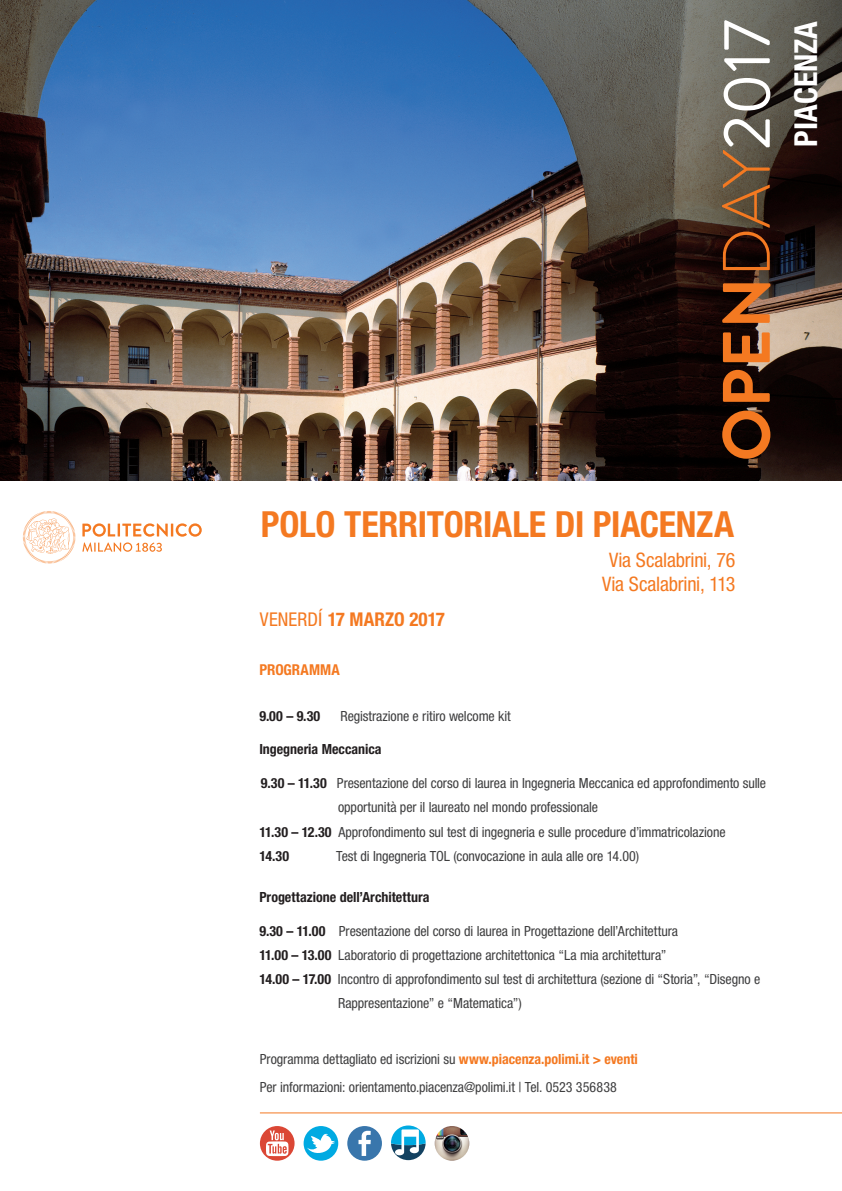
<style>
.page{position:relative;width:842px;height:1191px;background:#fff}
.page>*{position:absolute;margin:0;border:0;box-sizing:border-box;transform-origin:0 0}
.t1{font:700 66.9px "Brandon Grotesque";color:#f47921}
.t2{font:700 condensed 36px "Helvetica Neue LT Std";letter-spacing:-.01em;color:#f47921}
.t3{font:700 condensed 31.7px "Helvetica Neue LT Std";color:#fff}
.t4{font:condensed 20px "Helvetica Neue LT Std";letter-spacing:-.01em;color:#f47921}
.t5{font:700 condensed 19px "Helvetica Neue LT Std";letter-spacing:.005em;color:#f47921}
.t6{font:700 condensed 15px "Helvetica Neue LT Std";color:#f47921}
.t7{font:condensed 14px "Helvetica Neue LT Std";letter-spacing:-.005em;color:#3e3e3f}
.t8{font:700 condensed 14px "Helvetica Neue LT Std";color:#231f20}
.s1{font-weight:300}
.s2{font-weight:400;color:#fff}
.s3{font-weight:400}
.s4{font-weight:400;font-stretch:normal}
.s5{font-weight:700;color:#231f20}
.s6{font-weight:700;color:#f47921}
</style>
<div class="page">
<img style="left:0;top:0;width:842px;height:480px">
<hr style="left:260px;top:1112px;width:582px;height:1px;background:#f47921">
<div style="left:260px;top:1126px;width:35px;height:34px;background:#db4735;border-radius:50%"></div>
<svg style="left:266px;top:1130px;width:22px;height:26px"></svg>
<div style="left:347px;top:1126px;width:35px;height:34px;background:#3976ac;border-radius:50%"></div>
<svg style="left:358px;top:1130px;width:13px;height:26px"></svg>
<div style="left:304px;top:1126px;width:34px;height:34px;background:#00aae2;border-radius:50%"></div>
<svg style="left:307px;top:1133px;width:28px;height:21px"></svg>
<svg style="left:391px;top:1125px;width:35px;height:35px"></svg>
<img style="left:435px;top:1126px;width:34px;height:34px;border-radius:17px">
<svg style="left:82px;top:542px;width:80px;height:10px"></svg>
<svg style="left:82px;top:523px;width:120px;height:13px"></svg>
<svg style="left:23px;top:511px;width:52px;height:52px"></svg>
<p class="t1" style="left:700px;top:461px;width:443px;rotate:-90deg">OPEN<span class="s1">DAY</span><span class="s2">2017</span></p>
<p class="t2" style="left:261px;top:502px;width:475px">POLO TERRITORIALE DI PIACENZA</p>
<p class="t5" style="left:260px;top:607px;width:186px"><span class="s3">VENERD</span><span class="s4">Í</span> 17 MARZO 2017</p>
<p class="t4" style="left:609px;top:548px;width:128px">Via Scalabrini, 76</p>
<p class="t4" style="left:602px;top:572px;width:135px">Via Scalabrini, 113</p>
<p class="t6" style="left:259px;top:661px;width:82px">PROGRAMMA</p>
<p class="t8" style="left:259px;top:708px;width:62px">9.00 – 9.30</p>
<p class="t7" style="left:340px;top:708px;width:172px">Registrazione e ritiro welcome kit</p>
<p class="t8" style="left:259px;top:741px;width:124px">Ingegneria Meccanica</p>
<p class="t7" style="left:261px;top:775px;width:507px"><span class="s5">9.30 – 11.30</span> Presentazione del corso di laurea in Ingegneria Meccanica ed approfondimento sulle</p>
<p class="t7" style="left:338px;top:799px;width:261px">opportunità per il laureato nel mondo professionale</p>
<p class="t7" style="left:259px;top:823px;width:468px"><span class="s5">11.30 – 12.30</span> Approfondimento sul test di ingegneria e sulle procedure d’immatricolazione</p>
<p class="t8" style="left:259px;top:847px;width:31px">14.30</p>
<p class="t7" style="left:336px;top:847px;width:305px">Test di Ingegneria TOL (convocazione in aula alle ore 14.00)</p>
<p class="t8" style="left:259px;top:888px;width:172px">Progettazione dell’Architettura</p>
<p class="t7" style="left:259px;top:922px;width:420px"><span class="s5">9.30 – 11.00</span> Presentazione del corso di laurea in Progettazione dell’Architettura</p>
<p class="t7" style="left:259px;top:946px;width:409px"><span class="s5">11.00 – 13.00</span> Laboratorio di progettazione architettonica “La mia architettura”</p>
<p class="t7" style="left:259px;top:970px;width:502px"><span class="s5">14.00 – 17.00</span> Incontro di approfondimento sul test di architettura (sezione di “Storia”, “Disegno e</p>
<p class="t7" style="left:338px;top:994px;width:185px">Rappresentazione” e “Matematica”)</p>
<p class="t7" style="left:260px;top:1051px;width:380px">Programma dettagliato ed iscrizioni su <span class="s6">www.piacenza.polimi.it &gt; eventi</span></p>
<p class="t7" style="left:260px;top:1079px;width:358px">Per informazioni: orientamento.piacenza@polimi.it | Tel. 0523 356838</p>
<p class="t3" style="left:787px;top:147px;width:127px;rotate:-90deg">PIACENZA</p>
</div>
